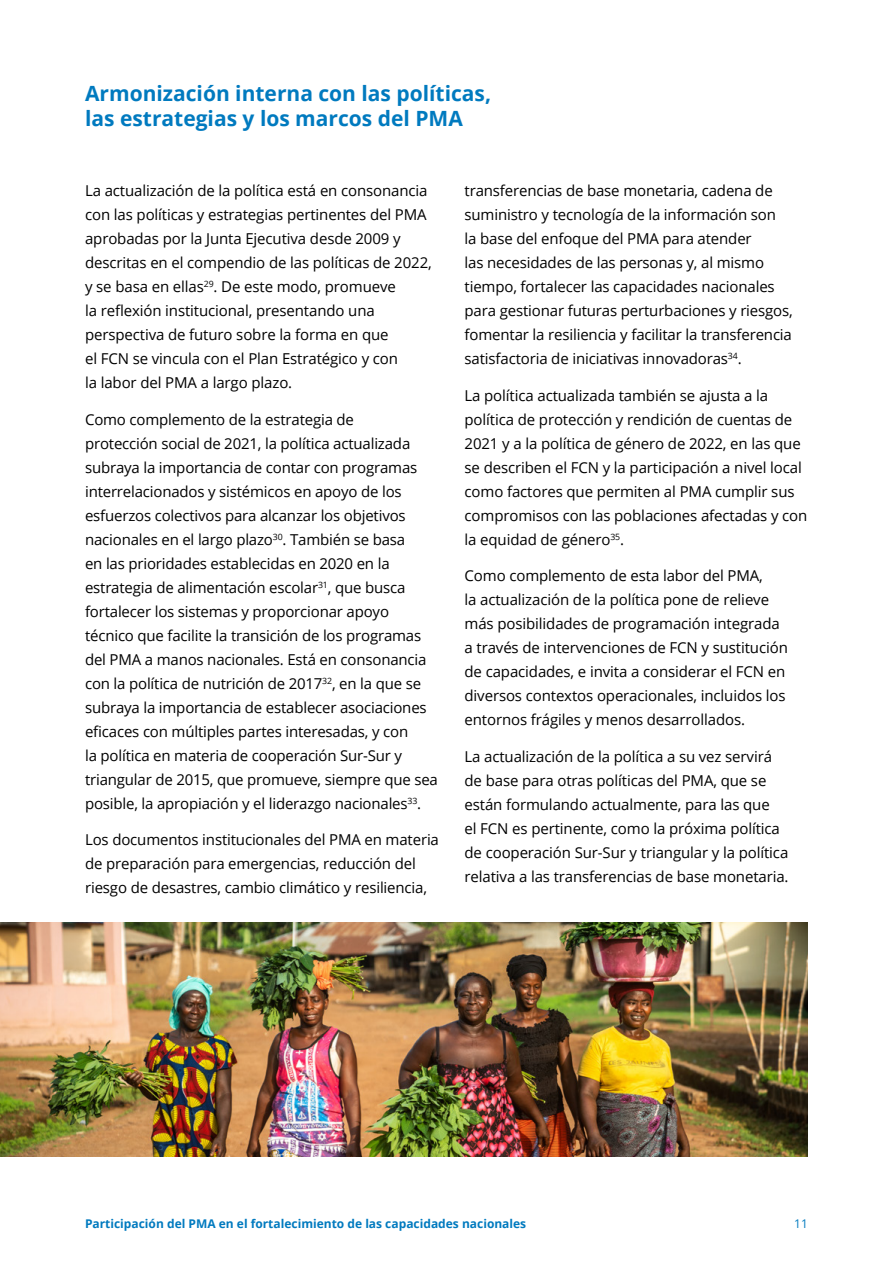
<style>
.page{position:relative;width:893px;height:1263px;background:#fff}
.page>*{position:absolute;margin:0;border:0;box-sizing:border-box;transform-origin:0 0}
.t1{font:700 21px/25.2px "Open Sans";color:#007abf}
.t2{font:15px/24px "Open Sans";letter-spacing:-.01em;color:#000}
.t3{font:700 12px "Open Sans";color:#007abf}
.t4{font:12px "Open Sans";color:#007abf}
</style>
<div class="page">
<img style="left:0;top:923px;width:808px;height:234px">
<h1 class="t1" style="left:85px;top:80px;width:408px">Armonización interna con las políticas, las estrategias y los marcos del PMA</h1>
<p class="t2" style="left:85px;top:178px;width:348px">La actualización de la política está en consonancia con las políticas y estrategias pertinentes del PMA aprobadas por la Junta Ejecutiva desde 2009 y descritas en el compendio de las políticas de 2022, y se basa en ellas<sup>29</sup>. De este modo, promueve<br>la reflexión institucional, presentando una perspectiva de futuro sobre la forma en que<br>el FCN se vincula con el Plan Estratégico y con<br>la labor del PMA a largo plazo.</p>
<p class="t2" style="left:85px;top:407px;width:354px">Como complemento de la estrategia de<br>protección social de 2021, la política actualizada subraya la importancia de contar con programas interrelacionados y sistémicos en apoyo de los esfuerzos colectivos para alcanzar los objetivos nacionales en el largo plazo<sup>30</sup>. También se basa<br>en las prioridades establecidas en 2020 en la estrategia de alimentación escolar<sup>31</sup>, que busca fortalecer los sistemas y proporcionar apoyo técnico que facilite la transición de los programas del PMA a manos nacionales. Está en consonancia con la política de nutrición de 2017<sup>32</sup>, en la que se subraya la importancia de establecer asociaciones eficaces con múltiples partes interesadas, y con<br>la política en materia de cooperación Sur-Sur y triangular de 2015, que promueve, siempre que sea posible, la apropiación y el liderazgo nacionales<sup>33</sup>.</p>
<p class="t2" style="left:85px;top:827px;width:355px">Los documentos institucionales del PMA en materia de preparación para emergencias, reducción del riesgo de desastres, cambio climático y resiliencia,</p>
<p class="t2" style="left:465px;top:178px;width:330px">transferencias de base monetaria, cadena de suministro y tecnología de la información son<br>la base del enfoque del PMA para atender<br>las necesidades de las personas y, al mismo tiempo, fortalecer las capacidades nacionales para gestionar futuras perturbaciones y riesgos, fomentar la resiliencia y facilitar la transferencia satisfactoria de iniciativas innovadoras<sup>34</sup>.</p>
<p class="t2" style="left:465px;top:383px;width:344px">La política actualizada también se ajusta a la política de protección y rendición de cuentas de 2021 y a la política de género de 2022, en las que se describen el FCN y la participación a nivel local como factores que permiten al PMA cumplir sus compromisos con las poblaciones afectadas y con la equidad de género<sup>35</sup>.</p>
<p class="t2" style="left:465px;top:563px;width:325px">Como complemento de esta labor del PMA,<br>la actualización de la política pone de relieve más posibilidades de programación integrada a través de intervenciones de FCN y sustitución de capacidades, e invita a considerar el FCN en diversos contextos operacionales, incluidos los entornos frágiles y menos desarrollados.</p>
<p class="t2" style="left:465px;top:744px;width:326px">La actualización de la política a su vez servirá de base para otras políticas del PMA, que se están formulando actualmente, para las que<br>el FCN es pertinente, como la próxima política de cooperación Sur-Sur y triangular y la política relativa a las transferencias de base monetaria.</p>
<p class="t3" style="left:85px;top:1215px;width:443px">Participación del PMA en el fortalecimiento de las capacidades nacionales</p>
<p class="t4" style="left:794px;top:1215px;width:15px">11</p>
</div>
